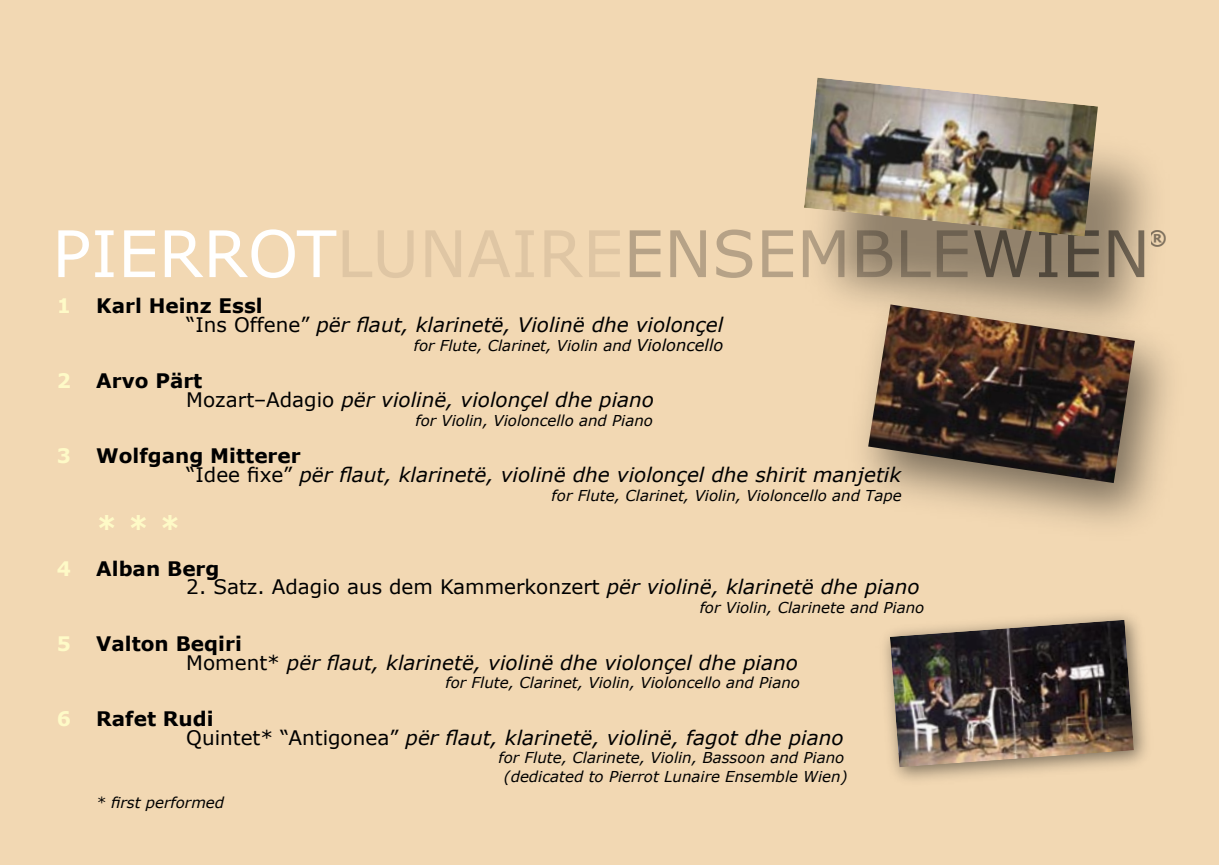
<style>
.page{position:relative;width:1219px;height:865px;background:#f2d8b3}
.page>*{position:absolute;margin:0;border:0;box-sizing:border-box;transform-origin:0 0}
.t1{font:64.25px "Verdana";color:#b6a287}
.t2{font:700 30px "Verdana";color:#fefac7}
.t3{font:italic 20px "Verdana";color:#000}
.t4{font:700 20px "Verdana";color:#000}
.t5{font:20px "Verdana";color:#000}
.t6{font:700 20px "Verdana";color:#fefac7}
.t7{font:700 20px "Verdana";color:#817360}
.t8{font:italic 15px "Verdana";color:#000}
.s1{color:#fff}
.s2{color:#dfc6a4}
.s3{color:#817360}
.s4{font-style:normal}
.s5{font-size:16.25px}
.s6{font-style:italic}
</style>
<div class="page">
<div style="left:843px;top:286px;width:349px;height:259px;background:#000;opacity:.5"></div>
<img style="left:868px;top:347px;width:269px;height:136px">
<div style="left:800px;top:109px;width:375px;height:238px;background:#000;opacity:.4"></div>
<img style="left:804px;top:78px;width:294px;height:158px">
<div style="left:875px;top:605px;width:280px;height:184px;background:#000;opacity:.5"></div>
<img style="left:890px;top:619px;width:244px;height:148px">
<p class="t1" style="left:52px;top:213px;width:1100px"><span class="s1">PIERROT</span><span class="s2">LUNAIRE</span>ENSEMBLE<span class="s3">WIEN</span></p>
<p class="t6" style="left:57px;top:293px;width:16px">1</p>
<p class="t7" style="left:1148px;top:225px;width:21px">®</p>
<p class="t4" style="left:96px;top:293px;width:168px">Karl Heinz Essl</p>
<p class="t3" style="left:186px;top:312px;width:538px"><span class="s4">“Ins Offene”</span> për flaut, klarinetë, Violinë dhe violonçel</p>
<p class="t8" style="left:414px;top:335px;width:311px">for Flute, Clarinet, Violin and <span class="s5">Violoncello</span></p>
<p class="t4" style="left:96px;top:368px;width:108px">Arvo Pärt</p>
<p class="t3" style="left:186px;top:387px;width:469px"><span class="s4">Mozart–Adagio</span> për violinë, violonçel dhe piano</p>
<p class="t8" style="left:416px;top:410px;width:239px">for Violin, Violoncello and Piano</p>
<p class="t4" style="left:96px;top:443px;width:206px">Wolfgang Mitterer</p>
<p class="t3" style="left:186px;top:462px;width:716px"><span class="s4">“Idee fixe”</span> për flaut, klarinetë, violinë dhe violonçel dhe shirit manjetik</p>
<p class="t8" style="left:552px;top:485px;width:352px">for Flute, Clarinet, Violin, Violoncello and Tape</p>
<p class="t2" style="left:96px;top:508px;width:86px">* * *</p>
<p class="t4" style="left:96px;top:555px;width:125px">Alban Berg</p>
<p class="t5" style="left:186px;top:574px;width:735px">2. Satz. Adagio aus dem Kammerkonzert <span class="s6">për violinë, klarinetë dhe piano</span></p>
<p class="t8" style="left:700px;top:598px;width:226px">for Violin, Clarinete and Piano</p>
<p class="t4" style="left:96px;top:630px;width:147px">Valton Beqiri</p>
<p class="t3" style="left:186px;top:649px;width:613px"><span class="s4">Moment*</span> për flaut, klarinetë, violinë dhe violonçel dhe piano</p>
<p class="t8" style="left:445px;top:673px;width:356px">for Flute, Clarinet, Violin, Violoncello and Piano</p>
<p class="t4" style="left:96px;top:705px;width:119px">Rafet Rudi</p>
<p class="t3" style="left:186px;top:724px;width:659px"><span class="s4">Quintet* “Antigonea”</span> për flaut, klarinetë, violinë, fagot dhe piano</p>
<p class="t8" style="left:499px;top:748px;width:347px">for Flute, Clarinete, Violin, Bassoon and Piano</p>
<p class="t8" style="left:504px;top:767px;width:345px">(dedicated to Pierrot Lunaire Ensemble Wien)</p>
<p class="t8" style="left:96px;top:793px;width:129px">* first performed</p>
<p class="t6" style="left:57px;top:368px;width:16px">2</p>
<p class="t6" style="left:57px;top:443px;width:16px">3</p>
<p class="t6" style="left:57px;top:555px;width:16px">4</p>
<p class="t6" style="left:57px;top:630px;width:16px">5</p>
<p class="t6" style="left:57px;top:705px;width:16px">6</p>
</div>
